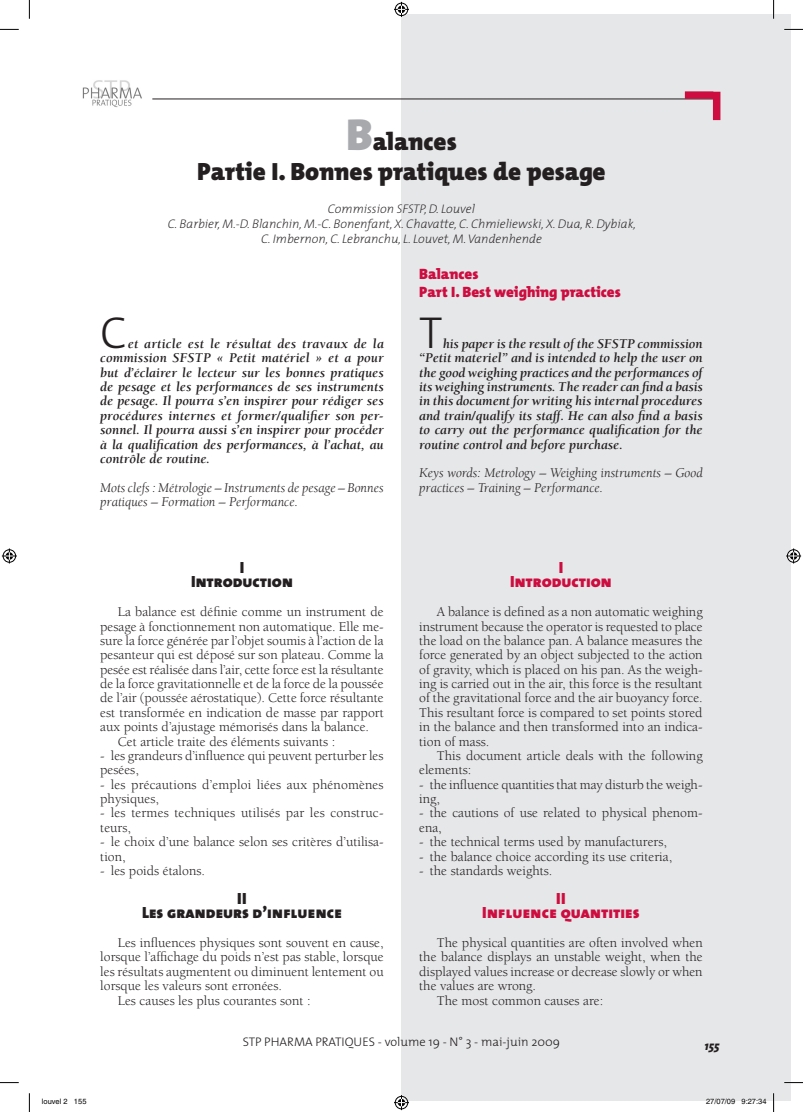
<style>
.page{position:relative;width:803px;height:1112px;background:#fff}
.page>*{position:absolute;margin:0;border:0;box-sizing:border-box;transform-origin:0 0}
.t1{font:300 45px "The Mix";color:#231f20}
.t2{font:900 25px/30px "The Mix";color:#231f20;text-align:center}
.t3{font:16.25px/14.4px "The Mix Black Caps";color:#231f20;text-align:center}
.t4{font:16.25px/14.4px "The Mix Black Caps";color:#cd0d40;text-align:center}
.t5{font:900 15px/18px "The Mix";color:#cd0d40}
.t6{font:13.75px/14.4px "Berkeley";color:#231f20}
.t7{font:italic 700 13.75px/14.4px "Berkeley";color:#231f20;text-align:justify}
.t8{font:italic 13.75px/14.4px "Berkeley";color:#231f20}
.t9{font:italic 200 12.5px/15px "The Mix";color:#231f20;text-align:center}
.t10{font:300 12.5px "The Mix";color:#231f20}
.t11{font:italic 800 12.5px "The Mix";color:#231f20}
.t12{font:7.5px "Helvetica";color:#000}
.s1{font-size:45px;color:#a8a9ad}
</style>
<div class="page">
<div style="left:401px;top:14px;width:390px;height:1085px;background:#e6e7e9"></div>
<hr style="left:152px;top:99px;width:561px;height:1px;background:#231f20">
<div style="left:685px;top:91px;width:28px;height:8px;background:#cd0d40"></div>
<div style="left:713px;top:92px;width:7px;height:28px;background:#cd0d40"></div>
<img style="left:82px;top:80px;width:60px;height:28px">
<svg style="left:0;top:29px;width:19px;height:1px"></svg>
<svg style="left:784px;top:29px;width:19px;height:1px"></svg>
<svg style="left:0;top:1082px;width:19px;height:1px"></svg>
<svg style="left:784px;top:1082px;width:19px;height:1px"></svg>
<svg style="left:29px;top:0;width:1px;height:19px"></svg>
<svg style="left:29px;top:1093px;width:1px;height:18px"></svg>
<svg style="left:773px;top:0;width:1px;height:19px"></svg>
<svg style="left:773px;top:1093px;width:1px;height:18px"></svg>
<svg style="left:394px;top:2px;width:15px;height:15px"></svg>
<svg style="left:394px;top:1095px;width:15px;height:14px"></svg>
<svg style="left:2px;top:548px;width:15px;height:15px"></svg>
<svg style="left:786px;top:548px;width:15px;height:15px"></svg>
<svg style="left:741px;top:1099px;width:26px;height:2px"></svg>
<h2 class="t2" style="left:197px;top:126px;width:410px"><span class="s1">B</span>alances<br>Partie I. Bonnes pratiques de pesage</h2>
<p class="t9" style="left:168px;top:201px;width:470px">Commission SFSTP, D. Louvel<br>C. Barbier, M.-D. Blanchin, M.-C. Bonenfant, X. Chavatte, C. Chmieliewski, X. Dua, R. Dybiak,<br>C. Imbernon, C. Lebranchu, L. Louvet, M. Vandenhende</p>
<h1 class="t1" style="left:100px;top:295px;width:28px">C</h1>
<p class="t7" style="left:100px;top:336px;width:285px;text-indent:27px">et article est le résultat des travaux de la commission SFSTP « Petit matériel » et a pour but d’éclairer le lecteur sur les bonnes pratiques de pesage et les performances de ses instruments de pesage. Il pourra s’en inspirer pour rédiger ses procédures internes et former/qualifier son per&shy;sonnel. Il pourra aussi s’en inspirer pour procéder à la qualification des performances, à l’achat, au contrôle de routine.</p>
<p class="t8" style="left:100px;top:480px;width:285px">Mots clefs : Métrologie – Instruments de pesage – Bonnes pratiques – Formation – Performance.</p>
<p class="t3" style="left:191px;top:560px;width:103px">I<br>Introduction</p>
<p class="t6" style="left:118px;top:604px;width:267px">La balance est définie comme un instrument de</p>
<p class="t6" style="left:100px;top:619px;width:285px">pesage à fonctionnement non automatique. Elle me-</p>
<p class="t6" style="left:100px;top:633px;width:285px">sure la force générée par l’objet soumis à l’action de la</p>
<p class="t6" style="left:100px;top:648px;width:285px">pesanteur qui est déposé sur son plateau. Comme la</p>
<p class="t6" style="left:100px;top:662px;width:285px">pesée est réalisée dans l’air, cette force est la résultante</p>
<p class="t6" style="left:100px;top:676px;width:285px">de la force gravitationnelle et de la force de la poussée</p>
<p class="t6" style="left:100px;top:691px;width:285px">de l’air (poussée aérostatique). Cette force résultante</p>
<p class="t6" style="left:100px;top:705px;width:285px">est transformée en indication de masse par rapport</p>
<p class="t6" style="left:100px;top:719px;width:270px">aux points d’ajustage mémorisés dans la balance.</p>
<p class="t6" style="left:118px;top:734px;width:219px">Cet article traite des éléments suivants :</p>
<p class="t6" style="left:100px;top:748px;width:285px">- les grandeurs d’influence qui peuvent perturber les pesées,</p>
<p class="t6" style="left:100px;top:777px;width:285px">- les précautions d’emploi liées aux phénomènes physiques,</p>
<p class="t6" style="left:100px;top:806px;width:285px">- les termes techniques utilisés par les construc&shy;teurs,</p>
<p class="t6" style="left:100px;top:834px;width:285px">- le choix d’une balance selon ses critères d’utilisa&shy;tion,</p>
<p class="t6" style="left:100px;top:863px;width:106px">- les poids étalons.</p>
<p class="t3" style="left:142px;top:890px;width:201px">II<br>Les grandeurs d’i n f l u e n c e</p>
<p class="t6" style="left:118px;top:935px;width:267px">Les influences physiques sont souvent en cause,</p>
<p class="t6" style="left:100px;top:949px;width:285px">lorsque l’affichage du poids n’est pas stable, lorsque</p>
<p class="t6" style="left:100px;top:964px;width:285px">les résultats augmentent ou diminuent lentement ou</p>
<p class="t6" style="left:100px;top:978px;width:183px">lorsque les valeurs sont erronées.</p>
<p class="t6" style="left:118px;top:993px;width:194px">Les causes les plus courantes sont :</p>
<p class="t5" style="left:419px;top:265px;width:203px">Balances<br>Part I. Best weighing practices</p>
<h1 class="t1" style="left:419px;top:295px;width:25px">T</h1>
<p class="t7" style="left:419px;top:336px;width:285px;text-indent:23px">his paper is the result of the SFSTP commission “Petit materiel” and is intended to help the user on the good weighing practices and the performances of its weighing instruments. The reader can find a basis in this document for writing his internal procedures and train/qualify its staff. He can also find a basis to carry out the performance qualification for the routine control and before purchase.</p>
<p class="t8" style="left:419px;top:466px;width:285px">Keys words: Metrology – Weighing instruments – Good practices – Training – Performance.</p>
<p class="t4" style="left:510px;top:560px;width:103px">I<br>Introduction</p>
<p class="t6" style="left:419px;top:604px;width:285px;text-align:justify;text-indent:18px">A balance is defined as a non automatic weighing instrument because the operator is requested to place the load on the balance pan. A balance measures the force generated by an object subjected to the action of gravity, which is placed on his pan. As the weigh&shy;ing is carried out in the air, this force is the resultant of the gravitational force and the air buoyancy force.<br>This resultant force is compared to set points stored in the balance and then transformed into an indica&shy;tion of mass.</p>
<p class="t6" style="left:419px;top:748px;width:285px;text-indent:18px">This document article deals with the following elements:</p>
<p class="t6" style="left:419px;top:777px;width:285px">- the influence quantities that may disturb the weigh&shy;ing,</p>
<p class="t6" style="left:419px;top:806px;width:285px">- the cautions of use related to physical phenom&shy;ena,</p>
<p class="t6" style="left:419px;top:834px;width:249px">- the technical terms used by manufacturers,</p>
<p class="t6" style="left:419px;top:849px;width:254px">- the balance choice according its use criteria,</p>
<p class="t6" style="left:419px;top:863px;width:135px">- the standards weights.</p>
<p class="t4" style="left:482px;top:890px;width:159px">II<br>In f l u e n c e quantities</p>
<p class="t6" style="left:437px;top:935px;width:267px">The physical quantities are often involved when</p>
<p class="t6" style="left:419px;top:949px;width:285px">the balance displays an unstable weight, when the</p>
<p class="t6" style="left:419px;top:964px;width:285px">displayed values increase or decrease slowly or when</p>
<p class="t6" style="left:419px;top:978px;width:118px">the values are wrong.</p>
<p class="t6" style="left:437px;top:993px;width:168px">The most common causes are:</p>
<p class="t10" style="left:243px;top:1031px;width:319px">STP PHARMA PRATIQUES - volume 19 - N° 3 - mai-juin 2009</p>
<p class="t11" style="left:704px;top:1035px;width:17px">155</p>
<p class="t12" style="left:42px;top:1097px;width:46px">louvel 2 155</p>
<p class="t12" style="left:706px;top:1097px;width:62px">27/07/09 9:27:34</p>
</div>
